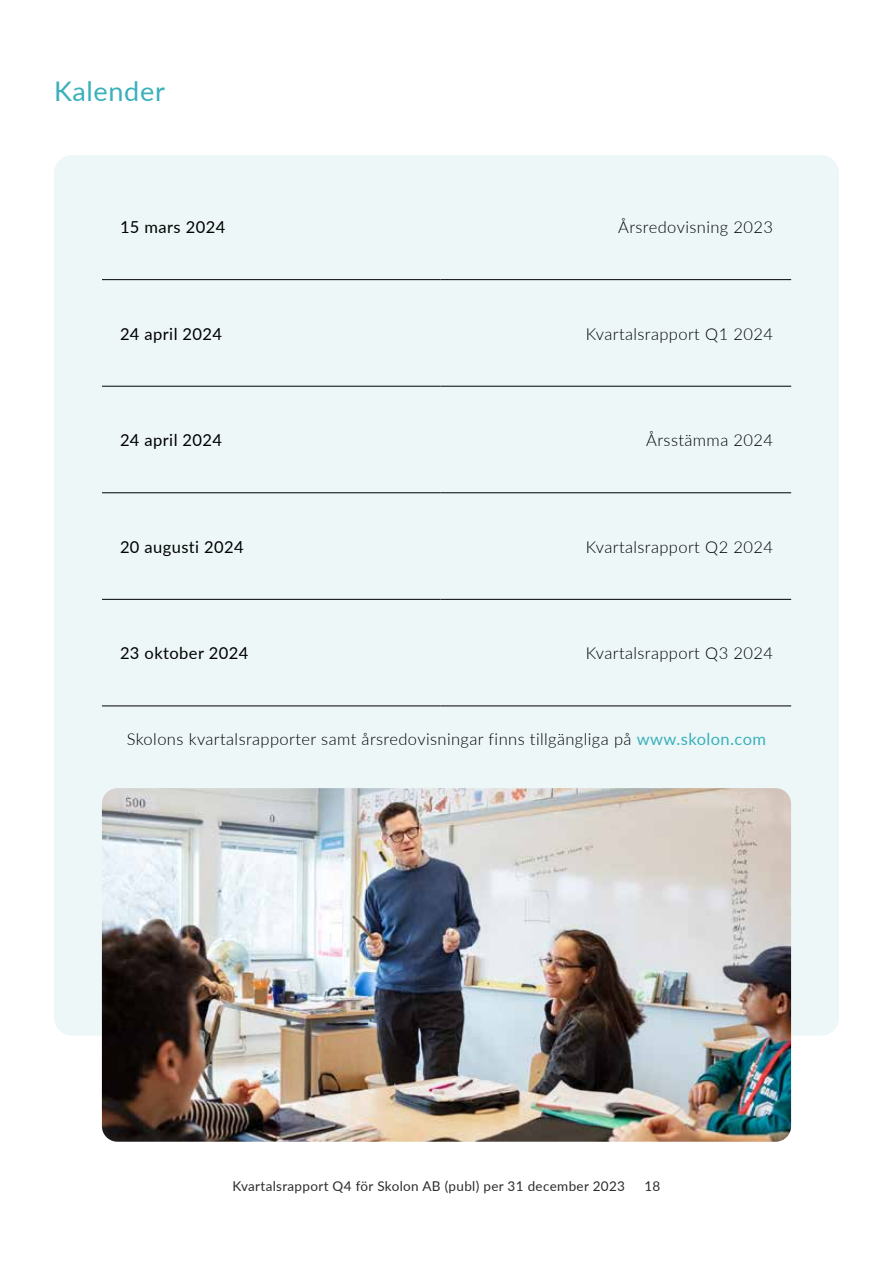
<style>
.page{position:relative;width:893px;height:1263px;background:#fff}
.page>*{position:absolute;margin:0;border:0;box-sizing:border-box;transform-origin:0 0}
.t1{font:27px "Lato";letter-spacing:.025em;color:#3ab0bb}
.t2{font:300 16.5px "Lato";letter-spacing:.025em;color:#000}
.t3{font:16.5px "Lato";letter-spacing:.025em;color:#000101}
.t4{font:16.5px "Lato";letter-spacing:.025em;color:#000}
.t5{font:13.5px "Lato";letter-spacing:.025em;color:#2d2d2c}
.s1{font-weight:400;color:#3ab0bb}
</style>
<div class="page">
<div style="left:54px;top:155px;width:785px;height:881px;background:#edf7f8;border-radius:18px"></div>
<img style="left:102px;top:788px;width:689px;height:354px">
<hr style="left:102px;top:279px;width:338px;height:1px;background:#000">
<hr style="left:440px;top:279px;width:351px;height:1px;background:#000">
<hr style="left:102px;top:386px;width:338px;height:1px;background:#000">
<hr style="left:440px;top:386px;width:351px;height:1px;background:#000">
<hr style="left:102px;top:492px;width:338px;height:1px;background:#000">
<hr style="left:440px;top:492px;width:351px;height:1px;background:#000">
<hr style="left:102px;top:599px;width:338px;height:1px;background:#000">
<hr style="left:440px;top:599px;width:351px;height:1px;background:#000">
<hr style="left:102px;top:706px;width:338px;height:1px;background:#000">
<hr style="left:440px;top:706px;width:351px;height:1px;background:#000">
<h1 class="t1" style="left:54px;top:72px;width:112px">Kalender</h1>
<p class="t3" style="left:120px;top:215px;width:107px">15 mars 2024</p>
<p class="t2" style="left:618px;top:216px;width:156px">Årsredovisning 2023</p>
<p class="t4" style="left:120px;top:322px;width:104px">24 april 2024</p>
<p class="t2" style="left:586px;top:322px;width:189px">Kvartalsrapport Q1 2024</p>
<p class="t4" style="left:120px;top:428px;width:104px">24 april 2024</p>
<p class="t2" style="left:646px;top:429px;width:128px">Årsstämma 2024</p>
<p class="t3" style="left:120px;top:535px;width:125px">20 augusti 2024</p>
<p class="t2" style="left:586px;top:535px;width:189px">Kvartalsrapport Q2 2024</p>
<p class="t3" style="left:120px;top:641px;width:130px">23 oktober 2024</p>
<p class="t2" style="left:586px;top:642px;width:189px">Kvartalsrapport Q3 2024</p>
<p class="t2" style="left:127px;top:727px;width:641px">Skolons kvartalsrapporter samt årsredovisningar finns tillgängliga på <span class="s1">www.skolon.com</span></p>
<p class="t5" style="left:232px;top:1176px;width:394px">Kvartalsrapport Q4 för Skolon AB (publ) per 31 december 2023</p>
<p class="t5" style="left:644px;top:1176px;width:17px">18</p>
</div>
